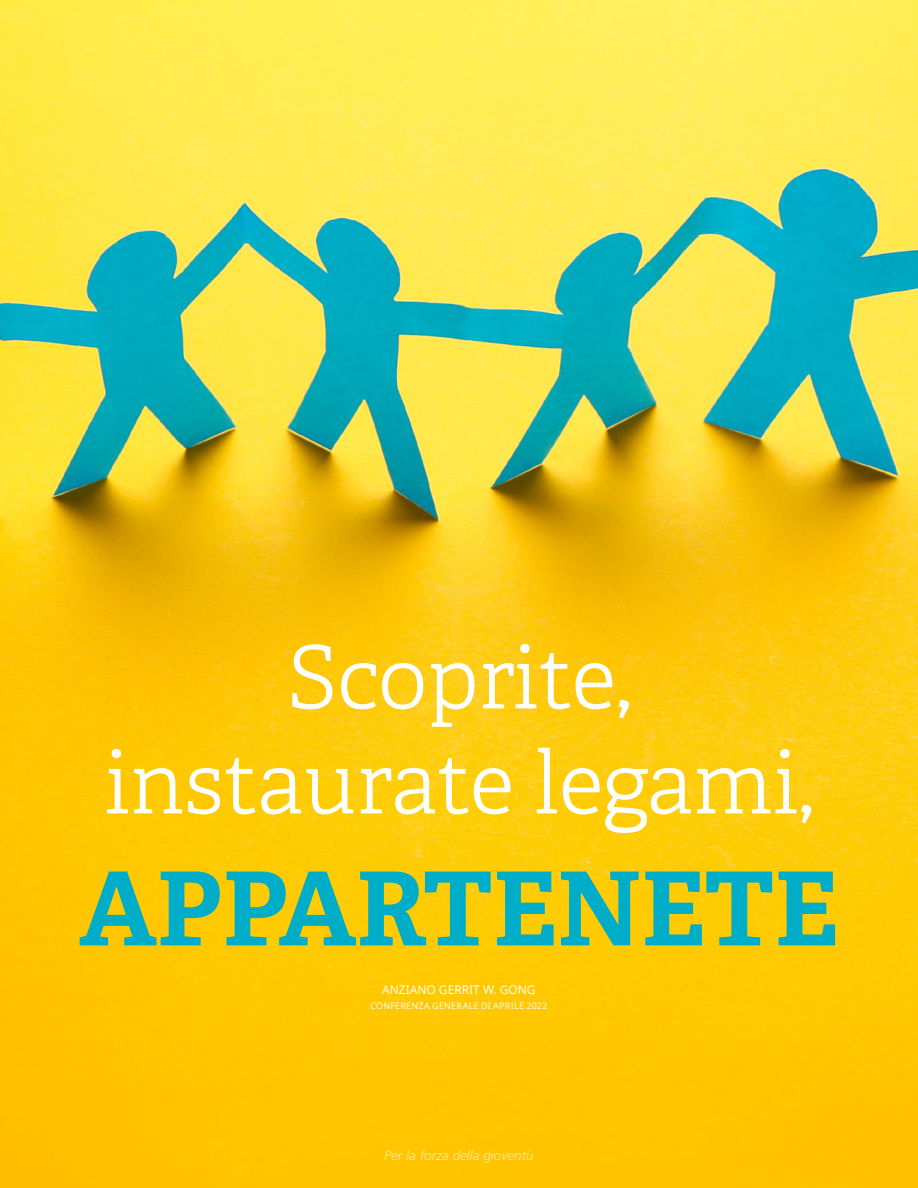
<style>
.page{position:relative;width:918px;height:1188px;background:#fff}
.page>*{position:absolute;margin:0;border:0;box-sizing:border-box;transform-origin:0 0}
.Pull_Quote_Gong1{font:700 102px "Helam Slablds Lat";color:#00adc8}
.Pull_Quote_Gong1-2{font:300 87px/105px "Helam Slablds Lat";letter-spacing:-.005em;color:#fff;text-align:center}
.t1{font:italic 300 13.5px "Frutigerlds Lat";color:#fff}
.Citation_center_whit{font:12px "Dots Solidlds Lat";color:#fff}
.GC_white_centered{font:9px "Dots Solidlds Lat";letter-spacing:.025em;color:#fff}
</style>
<div class="page">
<img style="left:0;top:0;width:918px;height:1188px">
<p class="Pull_Quote_Gong1-2" style="left:105px;top:624px;width:710px">Scoprite, instaurate legami,</p>
<p class="Pull_Quote_Gong1" style="left:79px;top:826px;width:761px">APPARTENETE</p>
<p class="Citation_center_whit" style="left:382px;top:980px;width:155px">ANZIANO GERRIT W. GONG</p>
<p class="GC_white_centered" style="left:370px;top:999px;width:179px">CONFERENZA GENERALE DI APRILE 2022</p>
<h3 class="t1" style="left:384px;top:1145px;width:151px">Per la forza della gioventù</h3>
</div>
